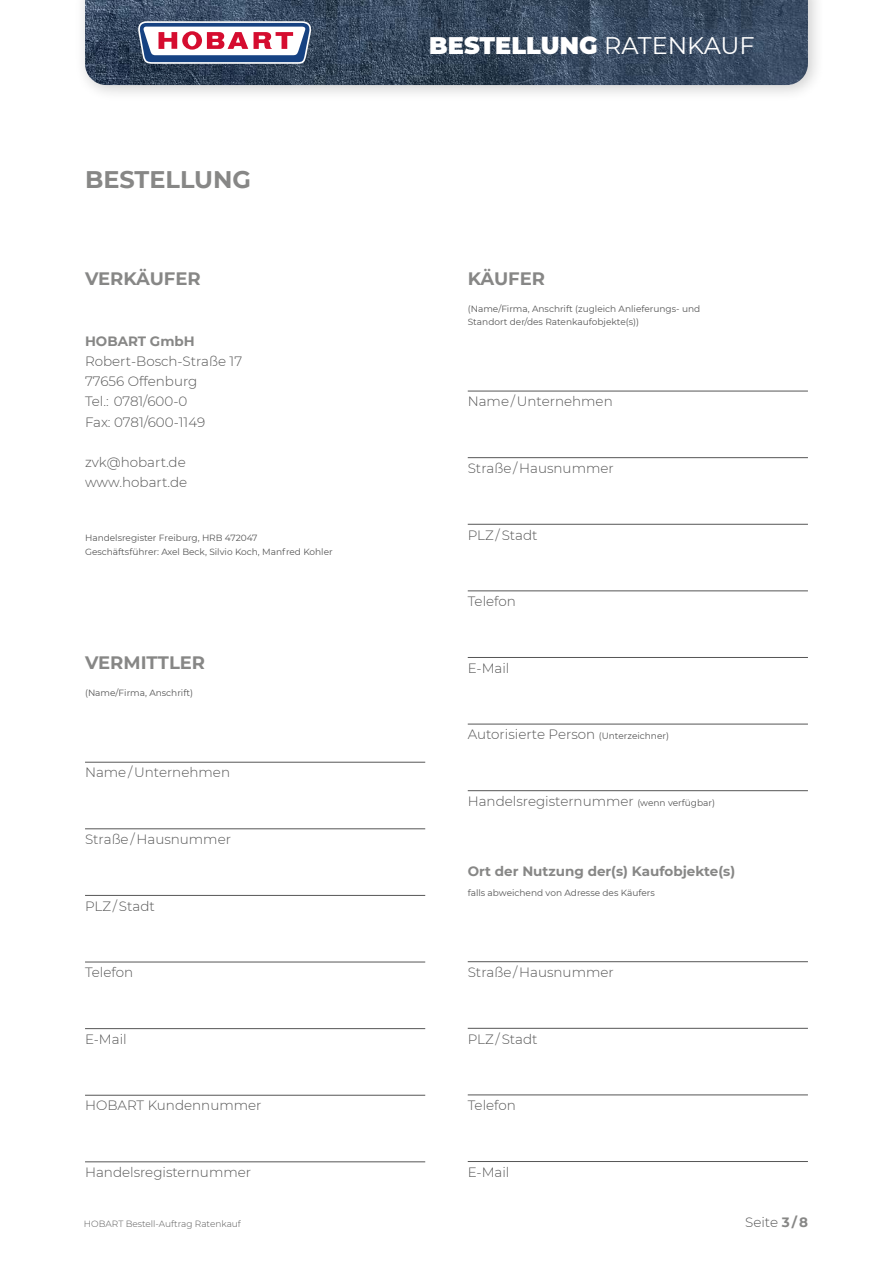
<style>
.page{position:relative;width:893px;height:1263px;background:#fff}
.page>*{position:absolute;margin:0;border:0;box-sizing:border-box;transform-origin:0 0}
.t1{font:900 24px "Montserrat";color:#fff}
.t2{font:700 24px "Montserrat";color:#878786}
.t3{font:700 18px "Montserrat";color:#878786}
.t4{font:300 13.5px/20.2px "Montserrat";color:#565656}
.t5{font:700 13.5px "Montserrat";color:#878786}
.t6{font:9px/13.5px "Montserrat";color:#565656}
.t7{font:300 9px "Montserrat";color:#565656}
.s1{font-weight:400}
.s2{font-weight:400;font-size:9px}
.s3{font-weight:700;color:#878786}
</style>
<div class="page">
<div style="left:74px;top:0;width:751px;height:102px;background:#000;opacity:.2"></div>
<img style="left:85px;top:0;width:723px;height:85px">
<svg style="left:138px;top:21px;width:173px;height:43px"></svg>
<hr style="left:85px;top:762px;width:340px;height:1px;background:#565656">
<hr style="left:85px;top:828px;width:340px;height:1px;background:#565656">
<hr style="left:85px;top:895px;width:340px;height:1px;background:#565656">
<hr style="left:85px;top:962px;width:340px;height:1px;background:#565656">
<hr style="left:85px;top:1028px;width:340px;height:1px;background:#565656">
<hr style="left:85px;top:1095px;width:340px;height:1px;background:#565656">
<hr style="left:85px;top:1161px;width:340px;height:1px;background:#565656">
<hr style="left:468px;top:391px;width:340px;height:1px;background:#565656">
<hr style="left:468px;top:457px;width:340px;height:1px;background:#565656">
<hr style="left:468px;top:524px;width:340px;height:1px;background:#565656">
<hr style="left:468px;top:590px;width:340px;height:1px;background:#565656">
<hr style="left:468px;top:657px;width:340px;height:1px;background:#565656">
<hr style="left:468px;top:724px;width:340px;height:1px;background:#565656">
<hr style="left:468px;top:790px;width:340px;height:1px;background:#565656">
<hr style="left:468px;top:961px;width:340px;height:1px;background:#565656">
<hr style="left:468px;top:1028px;width:340px;height:1px;background:#565656">
<hr style="left:468px;top:1094px;width:340px;height:1px;background:#565656">
<hr style="left:468px;top:1161px;width:340px;height:1px;background:#565656">
<h1 class="t2" style="left:85px;top:162px;width:168px">BESTELLUNG</h1>
<h2 class="t3" style="left:85px;top:265px;width:117px">VERKÄUFER</h2>
<p class="t5" style="left:85px;top:331px;width:111px">HOBART GmbH</p>
<p class="t4" style="left:85px;top:350px;width:159px">Robert-Bosch-Straße 17<br>77656 Offenburg<br>Tel.: 0781/600-0<br>Fax: 0781/600-1149</p>
<p class="t4" style="left:85px;top:452px;width:104px">zvk@hobart.de www.hobart.de</p>
<p class="t6" style="left:85px;top:531px;width:249px">Handelsregister Freiburg, HRB 472047<br>Geschäftsführer: Axel Beck, Silvio Koch, Manfred Kohler</p>
<h2 class="t3" style="left:85px;top:650px;width:122px">VERMITTLER</h2>
<p class="t6" style="left:85px;top:686px;width:109px">(Name/Firma, Anschrift)</p>
<p class="t4" style="left:85px;top:762px;width:147px">Name / Unternehmen</p>
<p class="t4" style="left:85px;top:829px;width:148px">Straße / Hausnummer</p>
<p class="t4" style="left:85px;top:895px;width:71px">PLZ / Stadt</p>
<p class="t4" style="left:85px;top:962px;width:50px">Telefon</p>
<p class="t4" style="left:85px;top:1028px;width:43px">E-Mail</p>
<p class="t4" style="left:85px;top:1095px;width:178px">HOBART Kundennummer</p>
<p class="t4" style="left:85px;top:1162px;width:168px">Handelsregisternummer</p>
<h1 class="t1" style="left:429px;top:28px;width:327px">BESTELLUNG <span class="s1">RATENKAUF</span></h1>
<h2 class="t3" style="left:468px;top:265px;width:79px">KÄUFER</h2>
<p class="t6" style="left:468px;top:302px;width:234px">(Name/Firma, Anschrift (zugleich Anlieferungs- und<br>Standort der/des Ratenkaufobjekte(s))</p>
<p class="t4" style="left:468px;top:391px;width:147px">Name / Unternehmen</p>
<p class="t4" style="left:468px;top:458px;width:148px">Straße / Hausnummer</p>
<p class="t4" style="left:468px;top:524px;width:71px">PLZ / Stadt</p>
<p class="t4" style="left:468px;top:591px;width:50px">Telefon</p>
<p class="t4" style="left:468px;top:657px;width:43px">E-Mail</p>
<p class="t4" style="left:468px;top:724px;width:203px">Autorisierte Person <span class="s2">(Unterzeichner)</span></p>
<p class="t4" style="left:468px;top:791px;width:249px">Handelsregisternummer <span class="s2">(wenn verfügbar)</span></p>
<p class="t5" style="left:468px;top:861px;width:269px">Ort der Nutzung der(s) Kaufobjekte(s)</p>
<p class="t6" style="left:468px;top:886px;width:189px">falls abweichend von Adresse des Käufers</p>
<p class="t4" style="left:468px;top:962px;width:148px">Straße / Hausnummer</p>
<p class="t4" style="left:468px;top:1028px;width:71px">PLZ / Stadt</p>
<p class="t4" style="left:468px;top:1095px;width:50px">Telefon</p>
<p class="t4" style="left:468px;top:1161px;width:43px">E-Mail</p>
<p class="t7" style="left:84px;top:1217px;width:158px">HOBART Bestell-Auftrag Ratenkauf</p>
<p class="t4" style="left:745px;top:1212px;width:64px">Seite <span class="s3">3 / 8</span></p>
</div>
